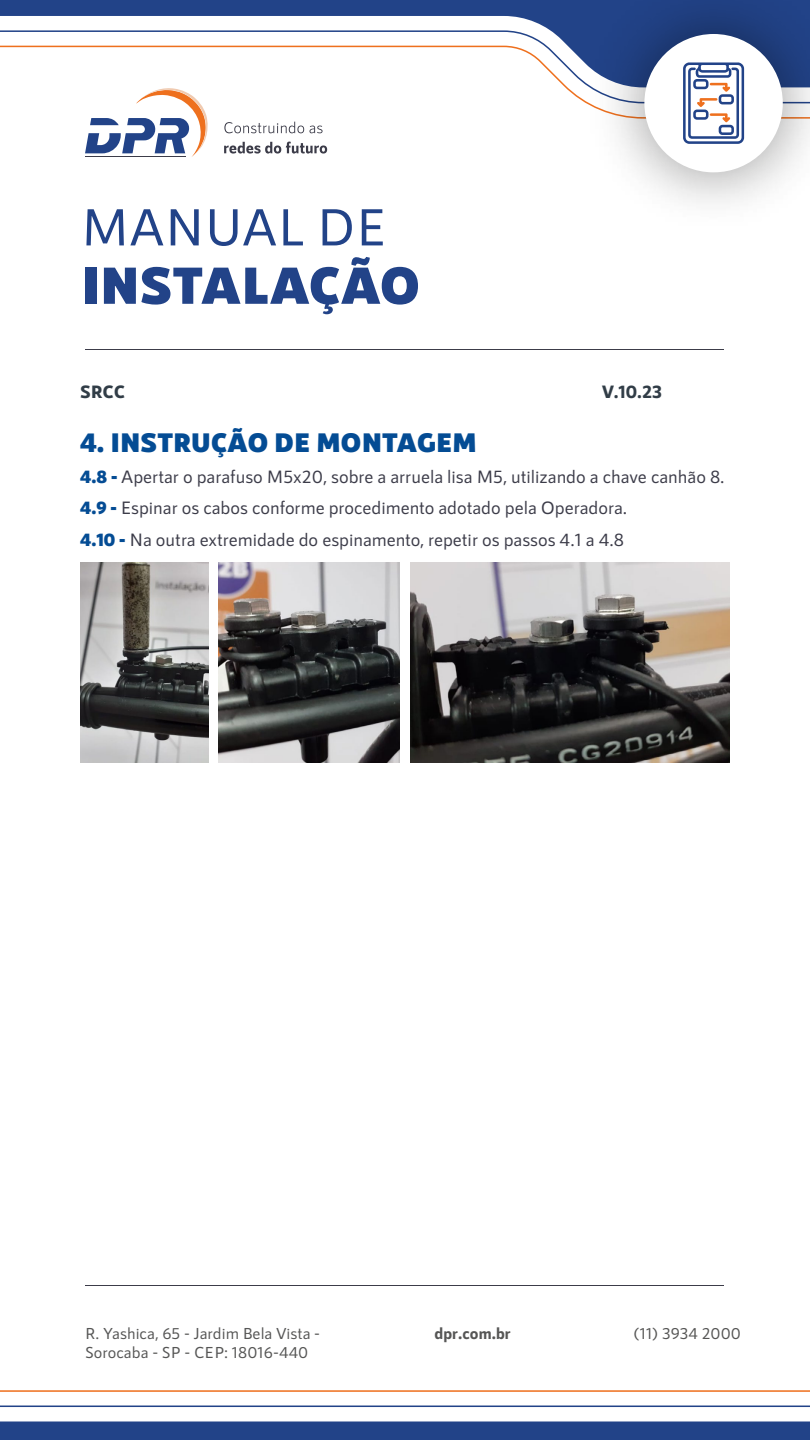
<style>
.page{position:relative;width:810px;height:1440px;background:#fff}
.page>*{position:absolute;margin:0;border:0;box-sizing:border-box;transform-origin:0 0}
.t1{font:900 27px "RNS Sanz";letter-spacing:-.005em;color:#044c94}
.t2{font:500 18px/31.3px "RNS Sanz";color:#3c3c49}
.t3{font:800 18px "RNS Sanz";color:#313d47}
.t4{font:500 15.98px/19.2px "RNS Sanz";letter-spacing:.005em;color:#565655}
.t5{font:800 15.98px "RNS Sanz";letter-spacing:.005em;color:#565655}
.s1{font-weight:900;color:#044c94}
</style>
<div class="page">
<svg style="left:86px;top:209px;width:38px;height:36px"></svg>
<svg style="left:130px;top:209px;width:33px;height:36px"></svg>
<svg style="left:171px;top:209px;width:28px;height:36px"></svg>
<svg style="left:210px;top:209px;width:66px;height:37px"></svg>
<svg style="left:283px;top:209px;width:20px;height:36px"></svg>
<svg style="left:323px;top:209px;width:29px;height:36px"></svg>
<svg style="left:362px;top:209px;width:21px;height:36px"></svg>
<div style="left:85px;top:268px;width:11px;height:36px;background:#224388"></div>
<svg style="left:104px;top:257px;width:314px;height:57px"></svg>
<svg style="left:85px;top:119px;width:123px;height:38px"></svg>
<svg style="left:224px;top:122px;width:99px;height:11px"></svg>
<svg style="left:224px;top:142px;width:103px;height:12px"></svg>
<svg style="left:136px;top:88px;width:64px;height:16px"></svg>
<svg style="left:0;top:0;width:564px;height:86px"></svg>
<svg style="left:0;top:1390px;width:810px;height:50px"></svg>
<img style="left:564px;top:0;width:246px;height:203px">
<div style="left:644px;top:34px;width:139px;height:138px;background:#fff;border-radius:50%"></div>
<svg style="left:683px;top:62px;width:61px;height:82px"></svg>
<hr style="left:85px;top:349px;width:638px;height:1px;background:#3c3c49">
<hr style="left:85px;top:1285px;width:638px;height:1px;background:#3c3c49">
<img style="left:80px;top:563px;width:128px;height:199px">
<img style="left:219px;top:563px;width:181px;height:199px">
<img style="left:410px;top:563px;width:320px;height:199px">
<p class="t3" style="left:80px;top:381px;width:46px">SRCC</p>
<p class="t3" style="left:602px;top:381px;width:61px">V.10.23</p>
<h1 class="t1" style="left:80px;top:426px;width:398px">4. INSTRUÇÃO DE MONTAGEM</h1>
<p class="t2" style="left:80px;top:461px;width:646px"><span class="s1">4.8 -</span> Apertar o parafuso M5x20, sobre a arruela lisa M5, utilizando a chave canhão 8.<br><span class="s1">4.9 -</span> Espinar os cabos conforme procedimento adotado pela Operadora.<br><span class="s1">4.10 -</span> Na outra extremidade do espinamento, repetir os passos 4.1 a 4.8</p>
<p class="t4" style="left:85px;top:1324px;width:237px">R. Yashica, 65 - Jardim Bela Vista -<br>Sorocaba - SP - CEP: 18016-440</p>
<p class="t5" style="left:434px;top:1324px;width:78px">dpr.com.br</p>
<p class="t4" style="left:634px;top:1324px;width:109px">(11) 3934 2000</p>
</div>
